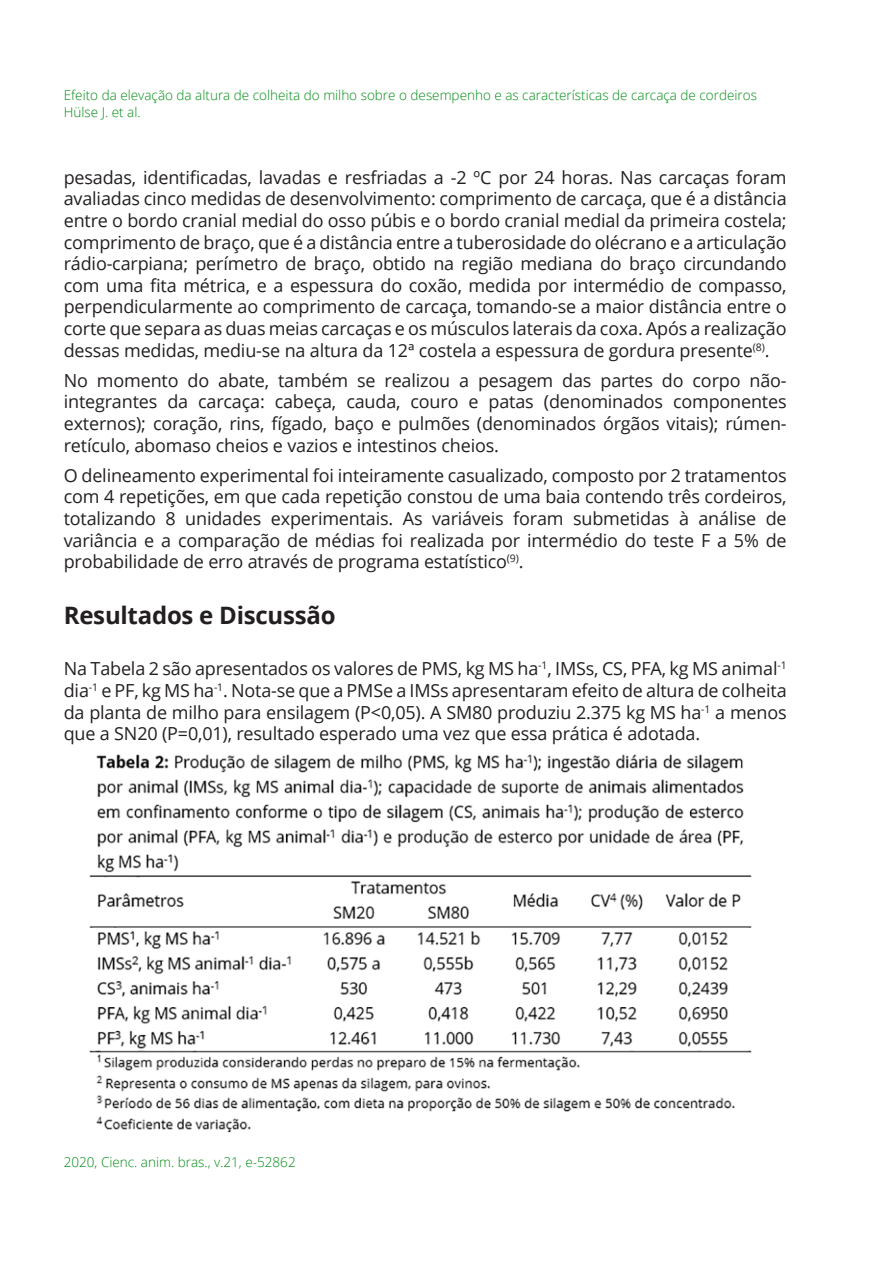
<style>
.page{position:relative;width:893px;height:1263px;background:#fff}
.page>*{position:absolute;margin:0;border:0;box-sizing:border-box;transform-origin:0 0}
.t1{font:700 24px "Open Sans";letter-spacing:-.01em;color:#231f20}
.t2{font:18px/21.6px "Open Sans";letter-spacing:-.01em;color:#231f20;text-align:justify}
.t3{font:300 13.5px/16.5px "Open Sans";color:#008c14}
</style>
<div class="page">
<img style="left:89px;top:754px;width:663px;height:379px">
<p class="t3" style="left:64px;top:87px;width:695px">Efeito da elevação da altura de colheita do milho sobre o desempenho e as características de carcaça de cordeiros<br>Hülse J. et al.</p>
<p class="t2" style="left:64px;top:166px;width:724px">pesadas, identificadas, lavadas e resfriadas a -2 ºC por 24 horas. Nas carcaças foram avaliadas cinco medidas de desenvolvimento: comprimento de carcaça, que é a distância entre o bordo cranial medial do osso púbis e o bordo cranial medial da primeira costela; comprimento de braço, que é a distância entre a tuberosidade do olécrano e a articulação rádio-carpiana; perímetro de braço, obtido na região mediana do braço circundando com uma fita métrica, e a espessura do coxão, medida por intermédio de compasso, perpendicularmente ao comprimento de carcaça, tomando-se a maior distância entre o corte que separa as duas meias carcaças e os músculos laterais da coxa. Após a realização dessas medidas, mediu-se na altura da 12ª costela a espessura de gordura presente<sup>(8)</sup>.</p>
<p class="t2" style="left:64px;top:369px;width:724px">No momento do abate, também se realizou a pesagem das partes do corpo não&shy;integrantes da carcaça: cabeça, cauda, couro e patas (denominados componentes externos); coração, rins, fígado, baço e pulmões (denominados órgãos vitais); rúmen&shy;retículo, abomaso cheios e vazios e intestinos cheios.</p>
<p class="t2" style="left:64px;top:464px;width:724px">O delineamento experimental foi inteiramente casualizado, composto por 2 tratamentos com 4 repetições, em que cada repetição constou de uma baia contendo três cordeiros, totalizando 8 unidades experimentais. As variáveis foram submetidas à análise de variância e a comparação de médias foi realizada por intermédio do teste F a 5% de probabilidade de erro através de programa estatístico<sup>(9)</sup>.</p>
<h1 class="t1" style="left:64px;top:598px;width:273px">Resultados e Discussão</h1>
<p class="t2" style="left:64px;top:658px;width:724px">Na Tabela 2 são apresentados os valores de PMS, kg MS ha<sup>-1</sup>, IMSs, CS, PFA, kg MS animal<sup>-1 </sup>dia<sup>-1</sup> e PF, kg MS ha<sup>-1</sup>. Nota-se que a PMSe a IMSs apresentaram efeito de altura de colheita da planta de milho para ensilagem (P&lt;0,05). A SM80 produziu 2.375 kg MS ha<sup>-1</sup> a menos que a SN20 (P=0,01), resultado esperado uma vez que essa prática é adotada.</p>
<p class="t3" style="left:64px;top:1153px;width:233px">2020, Cienc. anim. bras., v.21, e-52862</p>
</div>
